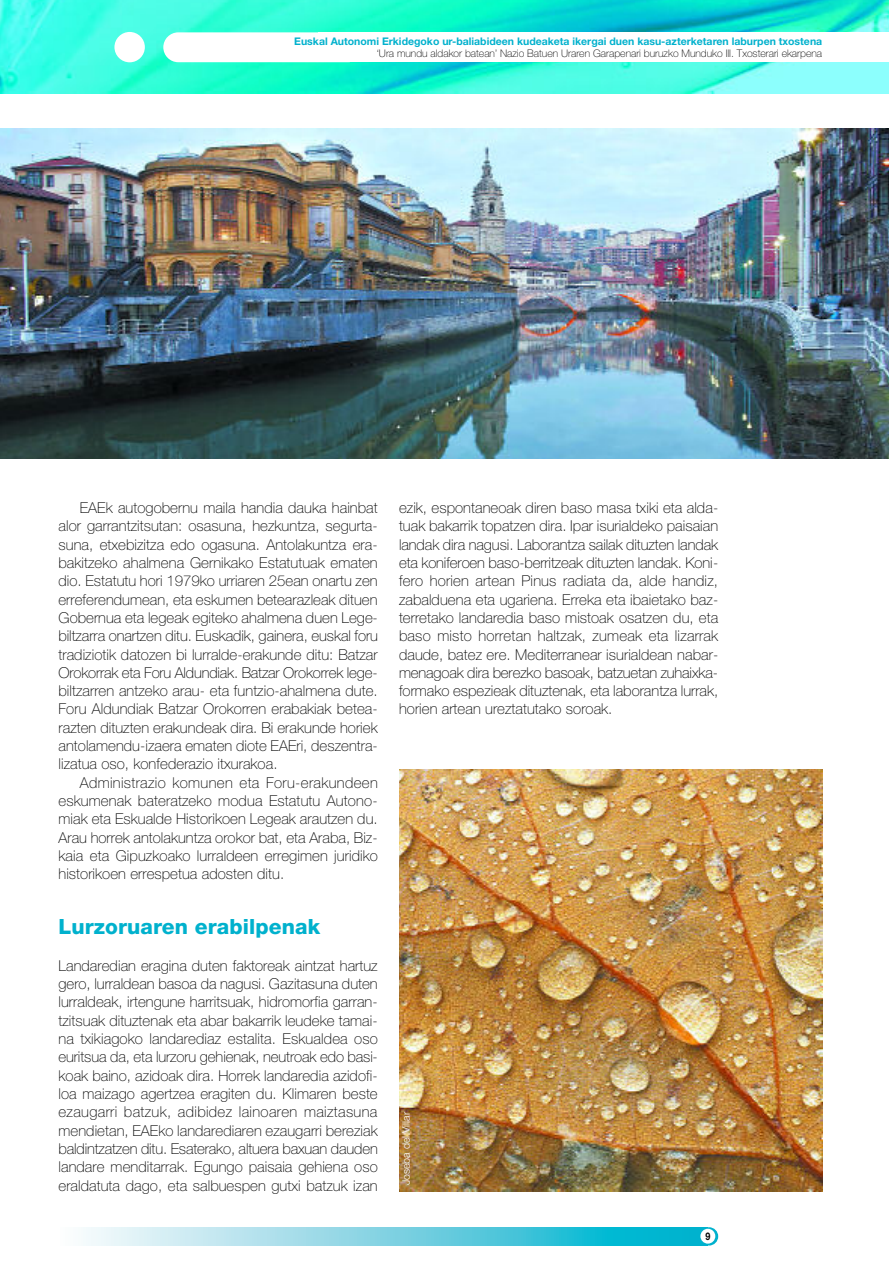
<style>
.page{position:relative;width:889px;height:1264px;background:#fff}
.page>*{position:absolute;margin:0;border:0;box-sizing:border-box;transform-origin:0 0}
.t1{font:800 21px "Helvetica Neue";letter-spacing:.005em;color:#00b1cd}
.t2{font:100 15px/18.3px "Helvetica Neue";letter-spacing:.005em;color:#000;text-align:justify}
.t3{font:700 10.5px "Helvetica Neue";color:#00b1cd}
.t4{font:100 10.5px "Helvetica Neue";color:#000}
.t5{font:300 10.5px "Helvetica Neue";color:#fff}
.t6{font:700 10.5px "Helvetica Neue";color:#000;scale:.85 1}
</style>
<div class="page">
<img style="left:0;top:0;width:888px;height:1246px">
<p class="t3" style="left:294px;top:37px;width:529px">Euskal Autonomi Erkidegoko ur-baliabideen kudeaketa ikergai duen kasu-azterketaren laburpen txostena</p>
<p class="t4" style="left:376px;top:49px;width:446px">‘Ura mundu aldakor batean’ Nazio Batuen Uraren Garapenari buruzko Munduko III. Txosterari ekarpena</p>
<p class="t2" style="left:58px;top:500px;width:321px;text-indent:21px">EAEk autogobernu maila handia dauka hainbat alor garrantzitsutan: osasuna, hezkuntza, segurta&shy;suna, etxebizitza edo ogasuna. Antolakuntza era&shy;bakitzeko ahalmena Gernikako Estatutuak ematen dio. Estatutu hori 1979ko urriaren 25ean onartu zen erreferendumean, eta eskumen betearazleak dituen Gobernua eta legeak egiteko ahalmena duen Lege&shy;biltzarra onartzen ditu. Euskadik, gainera, euskal foru tradiziotik datozen bi lurralde-erakunde ditu: Batzar Orokorrak eta Foru Aldundiak. Batzar Orokorrek lege&shy;biltzarren antzeko arau- eta funtzio-ahalmena dute.<br>Foru Aldundiak Batzar Orokorren erabakiak betea&shy;razten dituzten erakundeak dira. Bi erakunde horiek antolamendu-izaera ematen diote EAEri, deszentra&shy;lizatua oso, konfederazio itxurakoa.</p>
<p class="t2" style="left:58px;top:775px;width:321px;text-indent:21px">Administrazio komunen eta Foru-erakundeen eskumenak bateratzeko modua Estatutu Autono&shy;miak eta Eskualde Historikoen Legeak arautzen du.<br>Arau horrek antolakuntza orokor bat, eta Araba, Biz&shy;kaia eta Gipuzkoako lurraldeen erregimen juridiko historikoen errespetua adosten ditu.</p>
<h1 class="t1" style="left:58px;top:919px;width:263px">Lurzoruaren erabilpenak</h1>
<p class="t2" style="left:58px;top:958px;width:321px">Landaredian eragina duten faktoreak aintzat hartuz gero, lurraldean basoa da nagusi. Gazitasuna duten lurraldeak, irtengune harritsuak, hidromorfia garran&shy;tzitsuak dituztenak eta abar bakarrik leudeke tamai&shy;na txikiagoko landarediaz estalita. Eskualdea oso euritsua da, eta lurzoru gehienak, neutroak edo basi&shy;koak baino, azidoak dira. Horrek landaredia azidofi&shy;loa maizago agertzea eragiten du. Klimaren beste ezaugarri batzuk, adibidez lainoaren maiztasuna mendietan, EAEko landarediaren ezaugarri bereziak baldintzatzen ditu. Esaterako, altuera baxuan dauden landare menditarrak. Egungo paisaia gehiena oso eraldatuta dago, eta salbuespen gutxi batzuk izan</p>
<p class="t2" style="left:399px;top:500px;width:321px">ezik, espontaneoak diren baso masa txiki eta alda&shy;tuak bakarrik topatzen dira. Ipar isurialdeko paisaian landak dira nagusi. Laborantza sailak dituzten landak eta koniferoen baso-berritzeak dituzten landak. Koni&shy;fero horien artean Pinus radiata da, alde handiz, zabalduena eta ugariena. Erreka eta ibaietako baz&shy;terretako landaredia baso mistoak osatzen du, eta baso misto horretan haltzak, zumeak eta lizarrak daude, batez ere. Mediterranear isurialdean nabar&shy;menagoak dira berezko basoak, batzuetan zuhaixka&shy;formako espezieak dituztenak, eta laborantza lurrak, horien artean ureztatutako soroak.</p>
<p class="t5" style="left:402px;top:1185px;width:75px;rotate:-90deg">Joseba del Villar</p>
<p class="t6" style="left:705px;top:1232px;width:7px">9</p>
</div>
